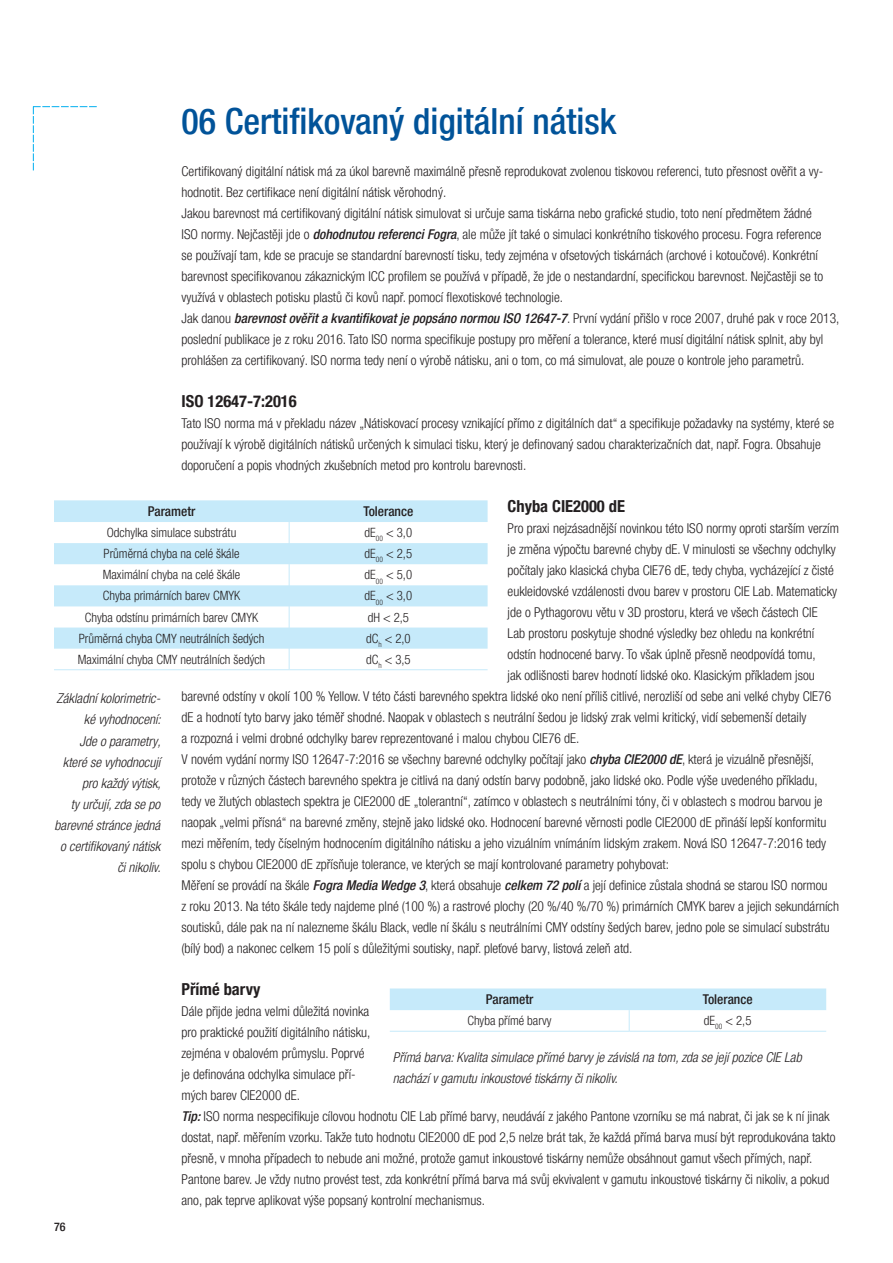
<style>
.page{position:relative;width:893px;height:1263px;background:#fff}
.page>*{position:absolute;margin:0;border:0;box-sizing:border-box;transform-origin:0 0}
.t1{font:500 condensed 36px "Helvetica Neue LT Pro";color:#015399}
.t2{font:700 condensed 16.5px "Helvetica Neue LT Pro";color:#231f20}
.t3{font:300 condensed 13.5px/21px "Helvetica Neue LT Pro";color:#231f20}
.t4{font:italic 300 condensed 13.5px/21px "Helvetica Neue LT Pro";color:#231f20;text-align:right}
.t5{font:500 condensed 13.5px "Helvetica Neue LT Pro";color:#231f20}
.t6{font:300 condensed 12.75px "Helvetica Neue LT Pro";color:#231f20}
.t7{font:500 condensed 12px "Helvetica Neue LT Pro";color:#231f20}
.s1{font-weight:500;font-style:italic}
</style>
<div class="page">
<svg style="left:33px;top:106px;width:64px;height:64px"></svg>
<svg style="left:54px;top:500px;width:434px;height:149px;fill:#c6eafa"></svg>
<svg style="left:289px;top:522px;width:1px;height:147px"></svg>
<hr style="left:54px;top:669px;width:235px;height:1px;background:#c6eafa">
<hr style="left:289px;top:669px;width:199px;height:1px;background:#c6eafa">
<svg style="left:390px;top:988px;width:436px;height:43px"></svg>
<hr style="left:390px;top:1031px;width:239px;height:1px;background:#c6eafa">
<hr style="left:629px;top:1031px;width:197px;height:1px;background:#c6eafa">
<h1 class="t1" style="left:182px;top:99px;width:436px">06 Certifikovaný digitální nátisk</h1>
<p class="t3" style="left:182px;top:160px;width:659px">Certifikovaný digitální nátisk má za úkol barevně maximálně přesně reprodukovat zvolenou tiskovou referenci, tuto přesnost ověřit a vy&shy;hodnotit. Bez certifikace není digitální nátisk věrohodný.<br>Jakou barevnost má certifikovaný digitální nátisk simulovat si určuje sama tiskárna nebo grafické studio, toto není předmětem žádné<br>ISO normy. Nejčastěji jde o <span class="s1">dohodnutou referenci Fogra</span>, ale může jít také o simulaci konkrétního tiskového procesu. Fogra reference<br>se používají tam, kde se pracuje se standardní barevností tisku, tedy zejména v ofsetových tiskárnách (archové i kotoučové). Konkrétní barevnost specifikovanou zákaznickým ICC profilem se používá v případě, že jde o nestandardní, specifickou barevnost. Nejčastěji se to využívá v oblastech potisku plastů či kovů např. pomocí flexotiskové technologie.<br>Jak danou <span class="s1">barevnost ověřit a kvantifikovat je popsáno normou ISO 12647-7</span>. První vydání přišlo v roce 2007, druhé pak v roce 2013, poslední publikace je z roku 2016. Tato ISO norma specifikuje postupy pro měření a tolerance, které musí digitální nátisk splnit, aby byl prohlášen za certifikovaný. ISO norma tedy není o výrobě nátisku, ani o tom, co má simulovat, ale pouze o kontrole jeho parametrů.</p>
<p class="t2" style="left:182px;top:391px;width:117px">ISO 12647-7:2016</p>
<p class="t3" style="left:182px;top:412px;width:654px">Tato ISO norma má v překladu název „Nátiskovací procesy vznikající přímo z digitálních dat“ a specifikuje požadavky na systémy, které se používají k výrobě digitálních nátisků určených k simulaci tisku, který je definovaný sadou charakterizačních dat, např. Fogra. Obsahuje doporučení a popis vhodných zkušebních metod pro kontrolu barevnosti.</p>
<p class="t2" style="left:508px;top:496px;width:119px">Chyba CIE2000 dE</p>
<p class="t3" style="left:508px;top:517px;width:333px">Pro praxi nejzásadnější novinkou této ISO normy oproti starším verzím</p>
<p class="t3" style="left:508px;top:538px;width:330px">je změna výpočtu barevné chyby dE. V minulosti se všechny odchylky</p>
<p class="t3" style="left:508px;top:559px;width:328px">počítaly jako klasická chyba CIE76 dE, tedy chyba, vycházející z čisté</p>
<p class="t3" style="left:508px;top:580px;width:331px">eukleidovské vzdálenosti dvou barev v prostoru CIE Lab. Matematicky</p>
<p class="t3" style="left:508px;top:601px;width:312px">jde o Pythagorovu větu v 3D prostoru, která ve všech částech CIE</p>
<p class="t3" style="left:508px;top:622px;width:308px">Lab prostoru poskytuje shodné výsledky bez ohledu na konkrétní</p>
<p class="t3" style="left:508px;top:643px;width:310px">odstín hodnocené barvy. To však úplně přesně neodpovídá tomu,</p>
<p class="t3" style="left:508px;top:664px;width:309px">jak odlišnosti barev hodnotí lidské oko. Klasickým příkladem jsou</p>
<p class="t3" style="left:182px;top:685px;width:651px">barevné odstíny v okolí 100 % Yellow. V této části barevného spektra lidské oko není příliš citlivé, nerozliší od sebe ani velké chyby CIE76</p>
<p class="t3" style="left:182px;top:706px;width:626px">dE a hodnotí tyto barvy jako téměř shodné. Naopak v oblastech s neutrální šedou je lidský zrak velmi kritický, vidí sebemenší detaily</p>
<p class="t3" style="left:182px;top:727px;width:399px">a rozpozná i velmi drobné odchylky barev reprezentované i malou chybou CIE76 dE.</p>
<p class="t3" style="left:182px;top:748px;width:634px">V novém vydání normy ISO 12647-7:2016 se všechny barevné odchylky počítají jako <span class="s1">chyba CIE2000 dE</span>, která je vizuálně přesnější,</p>
<p class="t3" style="left:182px;top:769px;width:637px">protože v různých částech barevného spektra je citlivá na daný odstín barvy podobně, jako lidské oko. Podle výše uvedeného příkladu,</p>
<p class="t3" style="left:182px;top:790px;width:642px">tedy ve žlutých oblastech spektra je CIE2000 dE „tolerantní“, zatímco v oblastech s neutrálními tóny, či v oblastech s modrou barvou je</p>
<p class="t3" style="left:182px;top:811px;width:646px">naopak „velmi přísná“ na barevné změny, stejně jako lidské oko. Hodnocení barevné věrnosti podle CIE2000 dE přináší lepší konformitu</p>
<p class="t3" style="left:182px;top:832px;width:646px">mezi měřením, tedy číselným hodnocením digitálního nátisku a jeho vizuálním vnímáním lidským zrakem. Nová ISO 12647-7:2016 tedy</p>
<p class="t3" style="left:182px;top:853px;width:489px">spolu s chybou CIE2000 dE zpřísňuje tolerance, ve kterých se mají kontrolované parametry pohybovat:</p>
<p class="t3" style="left:182px;top:874px;width:647px">Měření se provádí na škále <span class="s1">Fogra Media Wedge 3</span>, která obsahuje <span class="s1">celkem 72 polí</span> a její definice zůstala shodná se starou ISO normou</p>
<p class="t3" style="left:182px;top:895px;width:659px">z roku 2013. Na této škále tedy najdeme plné (100 %) a rastrové plochy (20 %/40 %/70 %) primárních CMYK barev a jejich sekundárních</p>
<p class="t3" style="left:182px;top:916px;width:650px">soutisků, dále pak na ní nalezneme škálu Black, vedle ní škálu s neutrálními CMY odstíny šedých barev, jedno pole se simulací substrátu</p>
<p class="t3" style="left:182px;top:937px;width:452px">(bílý bod) a nakonec celkem 15 polí s důležitými soutisky, např. pleťové barvy, listová zeleň atd.</p>
<p class="t2" style="left:182px;top:979px;width:80px">Přímé barvy</p>
<p class="t3" style="left:182px;top:1000px;width:655px">Dále přijde jedna velmi důležitá novinka<br>pro praktické použití digitálního nátisku,<br>zejména v obalovém průmyslu. Poprvé<br>je definována odchylka simulace pří-<br>mých barev CIE2000 dE.<br><span class="s1">Tip:</span> ISO norma nespecifikuje cílovou hodnotu CIE Lab přímé barvy, neudáváí z jakého Pantone vzorníku se má nabrat, či jak se k ní jinak dostat, např. měřením vzorku. Takže tuto hodnotu CIE2000 dE pod 2,5 nelze brát tak, že každá přímá barva musí být reprodukována takto přesně, v mnoha případech to nebude ani možné, protože gamut inkoustové tiskárny nemůže obsáhnout gamut všech přímých, např.<br>Pantone barev. Je vždy nutno provést test, zda konkrétní přímá barva má svůj ekvivalent v gamutu inkoustové tiskárny či nikoliv, a pokud ano, pak teprve aplikovat výše popsaný kontrolní mechanismus.</p>
<p class="t5" style="left:148px;top:503px;width:49px">Parametr</p>
<p class="t5" style="left:363px;top:503px;width:51px">Tolerance</p>
<p class="t6" style="left:107px;top:525px;width:131px">Odchylka simulace substrátu</p>
<p class="t6" style="left:365px;top:525px;width:49px">dE<sub>00</sub> &lt; 3,0</p>
<p class="t6" style="left:104px;top:546px;width:137px">Průměrná chyba na celé škále</p>
<p class="t6" style="left:365px;top:546px;width:49px">dE<sub>00</sub> &lt; 2,5</p>
<p class="t6" style="left:103px;top:567px;width:139px">Maximální chyba na celé škále</p>
<p class="t6" style="left:365px;top:567px;width:49px">dE<sub>00</sub> &lt; 5,0</p>
<p class="t6" style="left:103px;top:588px;width:139px">Chyba primárních barev CMYK</p>
<p class="t6" style="left:365px;top:588px;width:49px">dE<sub>00</sub> &lt; 3,0</p>
<p class="t6" style="left:85px;top:610px;width:175px">Chyba odstínu primárních barev CMYK</p>
<p class="t6" style="left:368px;top:610px;width:43px">dH &lt; 2,5</p>
<p class="t6" style="left:79px;top:631px;width:187px">Průměrná chyba CMY neutrálních šedých</p>
<p class="t6" style="left:366px;top:631px;width:46px">dC<sub>h</sub> &lt; 2,0</p>
<p class="t6" style="left:78px;top:652px;width:189px">Maximální chyba CMY neutrálních šedých</p>
<p class="t6" style="left:366px;top:652px;width:46px">dC<sub>h</sub> &lt; 3,5</p>
<p class="t4" style="left:55px;top:688px;width:108px">Základní kolorimetric&shy;ké vyhodnocení:<br>Jde o parametry, které se vyhodnocují pro každý výtisk,<br>ty určují, zda se po barevné stránce jedná o certifikovaný nátisk či nikoliv.</p>
<p class="t5" style="left:486px;top:991px;width:49px">Parametr</p>
<p class="t5" style="left:703px;top:991px;width:51px">Tolerance</p>
<p class="t6" style="left:467px;top:1013px;width:86px">Chyba přímé barvy</p>
<p class="t6" style="left:704px;top:1013px;width:49px">dE<sub>00</sub> &lt; 2,5</p>
<p class="t4" style="left:393px;top:1046px;width:410px;text-align:left">Přímá barva: Kvalita simulace přímé barvy je závislá na tom, zda se její pozice CIE Lab nachází v gamutu inkoustové tiskárny či nikoliv.</p>
<p class="t7" style="left:54px;top:1220px;width:13px">76</p>
</div>
